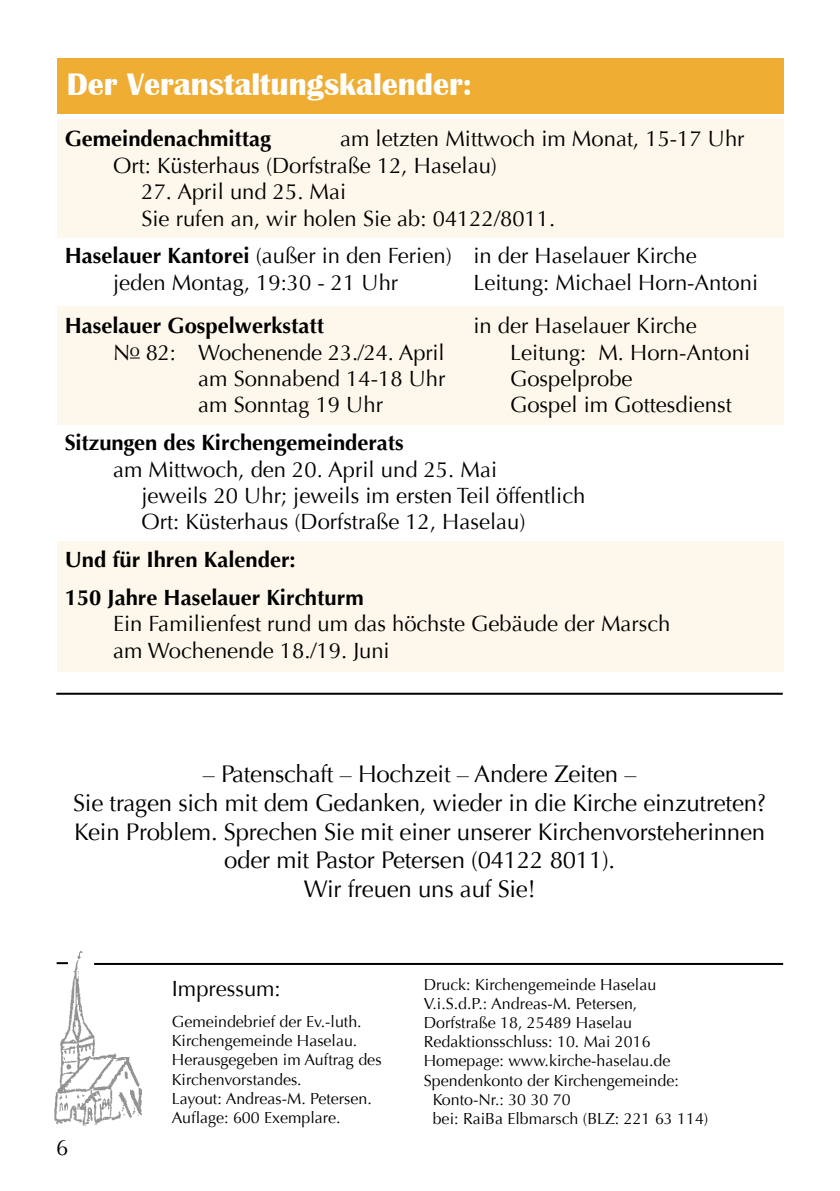
<style>
.page{position:relative;width:840px;height:1191px;background:#fff}
.page>*{position:absolute;margin:0;border:0;box-sizing:border-box;transform-origin:0 0}
.t1{font:700 32px "Britannic";color:#fff}
.t2{font:24px/28.8px "Optima";letter-spacing:-.01em;color:#000;text-align:center}
.t3{font:22px/26.4px "Optima";color:#000}
.t4{font:700 22px/37.8px "Optima";color:#000}
.t5{font:16px/19.2px "Optima";color:#000}
.s1{font-weight:700}
</style>
<div class="page">
<div style="left:57px;top:542px;width:725px;height:130px;background:#fef7ec"></div>
<div style="left:57px;top:119px;width:725px;height:118px;background:#fef7ec"></div>
<div style="left:57px;top:306px;width:725px;height:118px;background:#fef7ec"></div>
<hr style="left:94px;top:963px;width:688px;height:2px;background:#000">
<img style="left:54px;top:951px;width:88px;height:174px">
<hr style="left:56px;top:692px;width:726px;height:2px;background:#000">
<div style="left:57px;top:58px;width:725px;height:55px;background:#efad33"></div>
<h1 class="t1" style="left:67px;top:66px;width:406px">Der Veranstaltungskalender:</h1>
<p class="t4" style="left:65px;top:120px;width:208px">Gemeindenachmittag</p>
<p class="t3" style="left:113px;top:126px;width:632px;text-indent:227px">am letzten Mittwoch im Monat, 15-17 Uhr<br>Ort: Küsterhaus (Dorfstraße 12, Haselau)</p>
<p class="t3" style="left:141px;top:179px;width:415px">27. April und 25. Mai<br>Sie rufen an, wir holen Sie ab: 04122/8011.</p>
<p class="t3" style="left:113px;top:243px;width:585px;text-indent:-48px"><span class="s1">Haselauer Kantorei</span> (außer in den Ferien) in der Haselauer Kirche jeden Montag, 19:30 - 21 Uhr</p>
<p class="t3" style="left:473px;top:269px;width:286px">Leitung: Michael Horn-Antoni</p>
<p class="t4" style="left:65px;top:307px;width:261px">Haselauer Gospelwerkstatt</p>
<p class="t3" style="left:473px;top:313px;width:225px">in der Haselauer Kirche</p>
<p class="t3" style="left:113px;top:339px;width:333px">N<sup>o</sup> 82: Wochenende 23./24. April</p>
<p class="t3" style="left:510px;top:339px;width:241px">Leitung: M. Horn-Antoni</p>
<p class="t3" style="left:198px;top:366px;width:248px">am Sonnabend 14-18 Uhr</p>
<p class="t3" style="left:510px;top:366px;width:124px">Gospelprobe</p>
<p class="t3" style="left:198px;top:392px;width:186px">am Sonntag 19 Uhr</p>
<p class="t3" style="left:510px;top:392px;width:223px">Gospel im Gottesdienst</p>
<p class="t4" style="left:65px;top:424px;width:340px">Sitzungen des Kirchengemeinderats</p>
<p class="t3" style="left:141px;top:456px;width:445px;text-indent:-28px">am Mittwoch, den 20. April und 25. Mai<br>jeweils 20 Uhr; jeweils im ersten Teil öffentlich<br>Ort: Küsterhaus (Dorfstraße 12, Haselau)</p>
<p class="t4" style="left:65px;top:541px;width:300px">Und für Ihren Kalender:<br>150 Jahre Haselauer Kirchturm</p>
<p class="t3" style="left:113px;top:611px;width:558px">Ein Familienfest rund um das höchste Gebäude der Marsch am Wochenende 18./19. Juni</p>
<p class="t2" style="left:73px;top:760px;width:694px">– Patenschaft – Hochzeit – Andere Zeiten –<br>Sie tragen sich mit dem Gedanken, wieder in die Kirche einzutreten?<br>Kein Problem. Sprechen Sie mit einer unserer Kirchenvorsteherinnen oder mit Pastor Petersen (04122 8011).<br>Wir freuen uns auf Sie!</p>
<p class="t3" style="left:56px;top:1134px;width:14px">6</p>
<p class="t3" style="left:172px;top:975px;width:110px">Impressum:</p>
<p class="t5" style="left:172px;top:1012px;width:211px">Gemeindebrief der Ev.-luth.<br>Kirchengemeinde Haselau.<br>Herausgegeben im Auftrag des<br>Kirchenvorstandes.<br>Layout: Andreas-M. Petersen.<br>Auflage: 600 Exemplare.</p>
<p class="t5" style="left:423px;top:974px;width:234px">Druck: Kirchengemeinde Haselau</p>
<p class="t5" style="left:423px;top:994px;width:215px">V.i.S.d.P.: Andreas-M. Petersen,</p>
<p class="t5" style="left:423px;top:1013px;width:209px">Dorfstraße 18, 25489 Haselau</p>
<p class="t5" style="left:423px;top:1032px;width:228px">Redaktionsschluss: 10. Mai 2016</p>
<p class="t5" style="left:423px;top:1051px;width:248px">Homepage: www.kirche-haselau.de</p>
<p class="t5" style="left:423px;top:1070px;width:256px">Spendenkonto der Kirchengemeinde:</p>
<p class="t5" style="left:432px;top:1090px;width:139px">Konto-Nr.: 30 30 70</p>
<p class="t5" style="left:432px;top:1109px;width:277px">bei: RaiBa Elbmarsch (BLZ: 221 63 114)</p>
</div>
